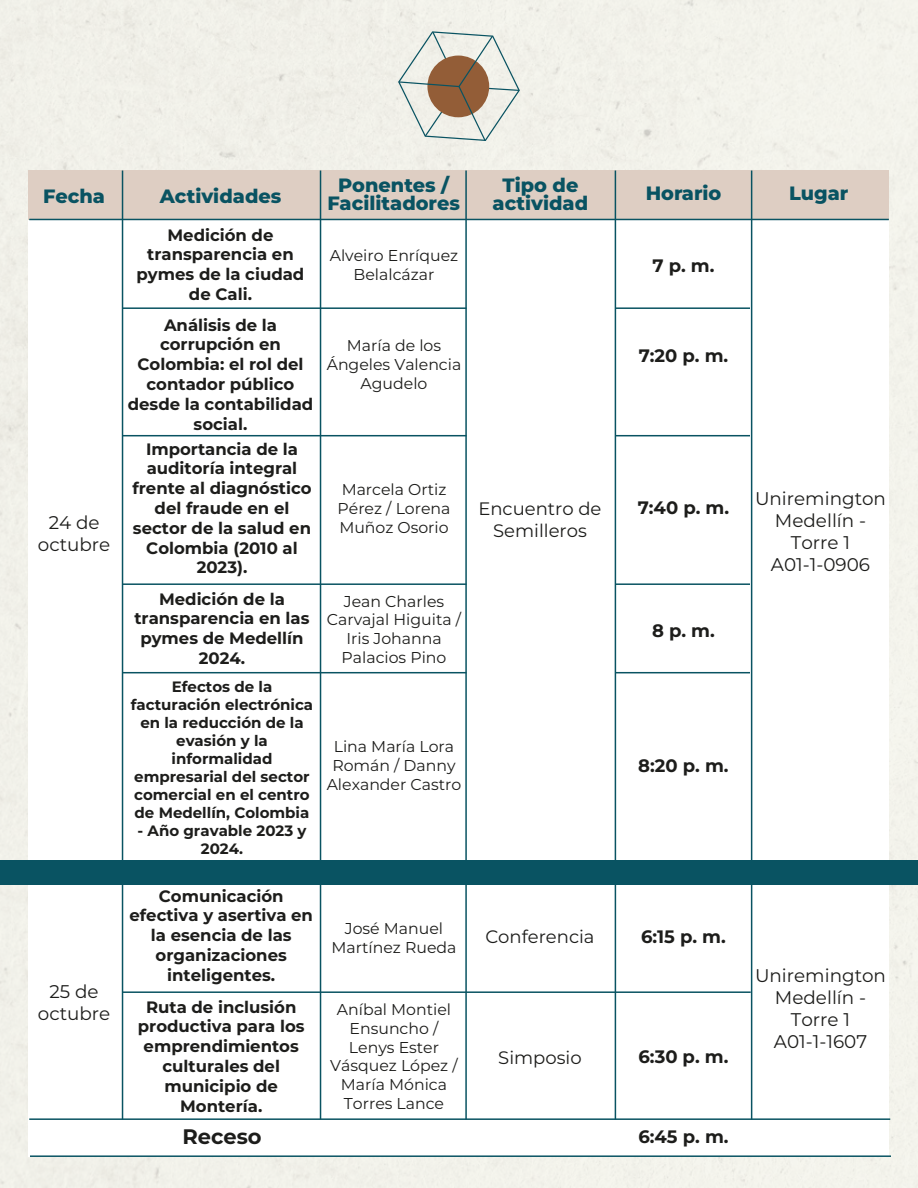
<style>
.page{position:relative;width:918px;height:1188px;background:#fff}
.page>*{position:absolute;margin:0;border:0;box-sizing:border-box;transform-origin:0 0}
.t1{font:700 21px "Montserrat";color:#1d1d1b}
.t2{font:800 19.2px/18.3px "Montserrat";color:#095362;text-align:center}
.t3{font:18.3px/22px "Montserrat";color:#1d1d1b;text-align:center}
.t4{font:700 18px "Montserrat";color:#1d1d1b}
.t5{font:18px/21.6px "Montserrat";color:#1d1d1b;text-align:center}
.t6{font:700 16.5px/19.8px "Montserrat";color:#1d1d1b;text-align:center}
.t7{font:15.75px/18.9px "Montserrat";color:#1d1d1b;text-align:center}
.t8{font:700 15px/18px "Montserrat";color:#1d1d1b;text-align:center}
</style>
<div class="page">
<div style="left:28px;top:170px;width:862px;height:50px;background:#decec3"></div>
<hr style="left:29px;top:219px;width:860px;height:1px;background:#095362">
<hr style="left:122px;top:307px;width:344px;height:2px;background:#095362">
<hr style="left:320px;top:171px;width:1px;height:948px;background:#095362">
<hr style="left:122px;top:171px;width:1px;height:948px;background:#095362">
<hr style="left:465px;top:171px;width:2px;height:948px;background:#095362">
<hr style="left:615px;top:171px;width:1px;height:948px;background:#095362">
<hr style="left:751px;top:171px;width:1px;height:948px;background:#095362">
<hr style="left:616px;top:307px;width:134px;height:2px;background:#095362">
<hr style="left:122px;top:435px;width:344px;height:1px;background:#095362">
<hr style="left:616px;top:435px;width:134px;height:1px;background:#095362">
<hr style="left:122px;top:583px;width:344px;height:2px;background:#095362">
<hr style="left:616px;top:583px;width:134px;height:2px;background:#095362">
<hr style="left:122px;top:672px;width:344px;height:1px;background:#095362">
<hr style="left:616px;top:672px;width:134px;height:1px;background:#095362">
<hr style="left:122px;top:991px;width:629px;height:2px;background:#095362">
<svg style="left:398px;top:31px;width:122px;height:110px;background:#cfc7ba"></svg>
<div style="left:0;top:860px;width:918px;height:25px;background:#095362"></div>
<hr style="left:29px;top:1118px;width:861px;height:2px;background:#095362">
<hr style="left:30px;top:1155px;width:861px;height:2px;background:#095362">
<p class="t2" style="left:43px;top:186px;width:63px">Fecha</p>
<p class="t2" style="left:160px;top:186px;width:123px">Actividades</p>
<p class="t2" style="left:327px;top:175px;width:134px">Ponentes /<br>Facilitadores</p>
<p class="t2" style="left:493px;top:175px;width:97px">Tipo de actividad</p>
<p class="t2" style="left:646px;top:183px;width:77px">Horario</p>
<p class="t6" style="left:137px;top:224px;width:169px">Medición de transparencia en pymes de la ciudad de Cali.</p>
<p class="t7" style="left:330px;top:246px;width:130px">Alveiro Enríquez<br>Belalcázar</p>
<p class="t4" style="left:652px;top:252px;width:64px">7 p. m.</p>
<p class="t3" style="left:38px;top:511px;width:74px">24 de octubre</p>
<p class="t3" style="left:38px;top:980px;width:74px">25 de octubre</p>
<p class="t6" style="left:128px;top:314px;width:187px">Análisis de la corrupción en<br>Colombia: el rol del contador público desde la contabilidad social.</p>
<p class="t6" style="left:132px;top:438px;width:181px">Importancia de la auditoría integral frente al diagnóstico del fraude en el sector de la salud en<br>Colombia (2010 al<br>2023).</p>
<p class="t7" style="left:327px;top:336px;width:136px">María de los<br>Ángeles Valencia<br>Agudelo</p>
<p class="t7" style="left:338px;top:479px;width:114px;text-align:left">Marcela Ortiz<br>Pérez / Lorena<br>Muñoz Osorio</p>
<p class="t6" style="left:134px;top:588px;width:177px">Medición de la transparencia en las pymes de Medellín<br>2024.</p>
<p class="t7" style="left:327px;top:591px;width:136px">Jean Charles<br>Carvajal Higuita /<br>Iris Johanna<br>Palacios Pino</p>
<p class="t8" style="left:131px;top:677px;width:184px">Efectos de la facturación electrónica en la reducción de la evasión y la informalidad empresarial del sector comercial en el centro de Medellín, Colombia</p>
<p class="t8" style="left:138px;top:821px;width:170px">- Año gravable 2023 y<br>2024.</p>
<p class="t7" style="left:327px;top:737px;width:136px">Lina María Lora<br>Román / Danny<br>Alexander Castro</p>
<p class="t5" style="left:478px;top:498px;width:125px">Encuentro de<br>Semilleros</p>
<p class="t4" style="left:639px;top:342px;width:91px">7:20 p. m.</p>
<p class="t4" style="left:638px;top:495px;width:93px">7:40 p. m.</p>
<p class="t4" style="left:652px;top:617px;width:64px">8 p. m.</p>
<p class="t4" style="left:638px;top:752px;width:92px">8:20 p. m.</p>
<p class="t6" style="left:130px;top:885px;width:185px">Comunicación efectiva y asertiva en la esencia de las organizaciones inteligentes.</p>
<p class="t7" style="left:332px;top:918px;width:126px">José Manuel<br>Martínez Rueda</p>
<p class="t4" style="left:641px;top:923px;width:86px">6:15 p. m.</p>
<p class="t5" style="left:485px;top:925px;width:111px">Conferencia</p>
<p class="t6" style="left:138px;top:996px;width:168px">Ruta de inclusión productiva para los emprendimientos culturales del municipio de<br>Montería.</p>
<p class="t7" style="left:330px;top:999px;width:129px">Aníbal Montiel<br>Ensuncho /<br>Lenys Ester<br>Vásquez López /<br>María Mónica<br>Torres Lance</p>
<p class="t5" style="left:498px;top:1046px;width:85px">Simposio</p>
<p class="t4" style="left:639px;top:1044px;width:91px">6:30 p. m.</p>
<p class="t1" style="left:182px;top:1121px;width:81px">Receso</p>
<p class="t4" style="left:638px;top:1124px;width:92px">6:45 p. m.</p>
<p class="t2" style="left:789px;top:183px;width:61px">Lugar</p>
<p class="t3" style="left:755px;top:486px;width:132px">Uniremington<br>Medellín -<br>Torre 1<br>A01-1-0906</p>
<p class="t3" style="left:755px;top:963px;width:132px">Uniremington<br>Medellín -<br>Torre 1<br>A01-1-1607</p>
</div>
